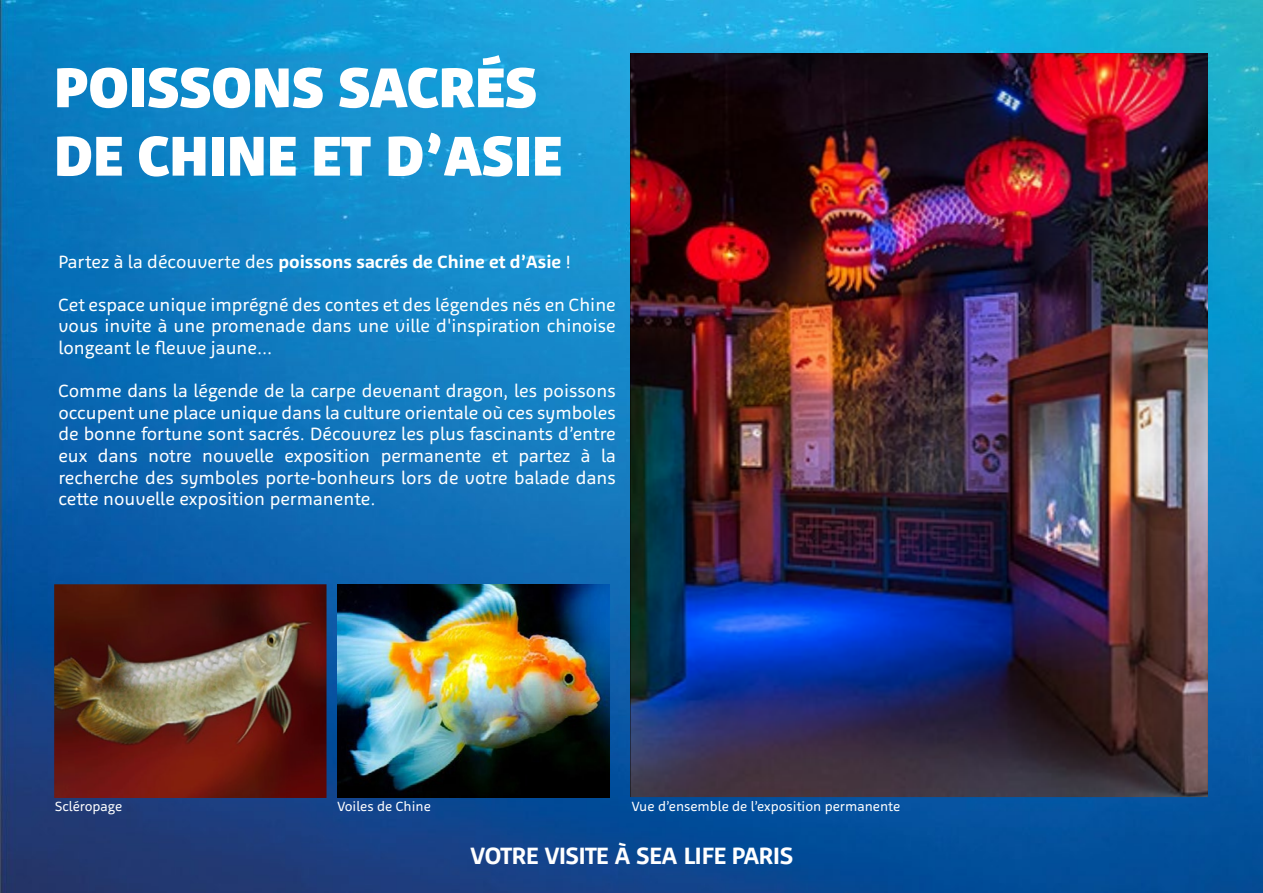
<style>
.page{position:relative;width:1263px;height:893px;background:#fff}
.page>*{position:absolute;margin:0;border:0;box-sizing:border-box;transform-origin:0 0}
.t1{font:900 57px/68.4px "Agile";letter-spacing:.015em;color:#fff}
.t2{font:700 24px "Agile";letter-spacing:-.01em;color:#fff}
.t3{font:18px/21.6px "Agile";color:#fff;text-align:justify}
.t4{font:700 18px "Agile";color:#fff}
.t5{font:13.5px "Agile";color:#fff}
.s1{font-weight:400}
</style>
<div class="page">
<img style="left:0;top:0;width:1263px;height:893px">
<img style="left:630px;top:53px;width:578px;height:744px">
<img style="left:337px;top:584px;width:272px;height:214px">
<img style="left:54px;top:584px;width:272px;height:214px">
<h1 class="t1" style="left:54px;top:53px;width:509px">POISSONS SACRÉS<br>DE CHINE ET D’ASIE</h1>
<p class="t4" style="left:58px;top:251px;width:514px"><span class="s1">Partez à la découverte des</span> poissons sacrés de Chine et d’Asie <span class="s1">!</span></p>
<p class="t3" style="left:58px;top:294px;width:559px">Cet espace unique imprégné des contes et des légendes nés en Chine vous invite à une promenade dans une ville d'inspiration chinoise longeant le fleuve jaune...</p>
<p class="t3" style="left:58px;top:380px;width:559px">Comme dans la légende de la carpe devenant dragon, les poissons occupent une place unique dans la culture orientale où ces symboles de bonne fortune sont sacrés. Découvrez les plus fascinants d’entre eux dans notre nouvelle exposition permanente et partez à la recherche des symboles porte-bonheurs lors de votre balade dans cette nouvelle exposition permanente.</p>
<p class="t5" style="left:55px;top:798px;width:69px">Scléropage</p>
<p class="t5" style="left:337px;top:798px;width:95px">Voiles de Chine</p>
<p class="t5" style="left:631px;top:798px;width:270px">Vue d’ensemble de l’exposition permanente</p>
<h2 class="t2" style="left:470px;top:841px;width:324px">VOTRE VISITE À SEA LIFE PARIS</h2>
</div>
